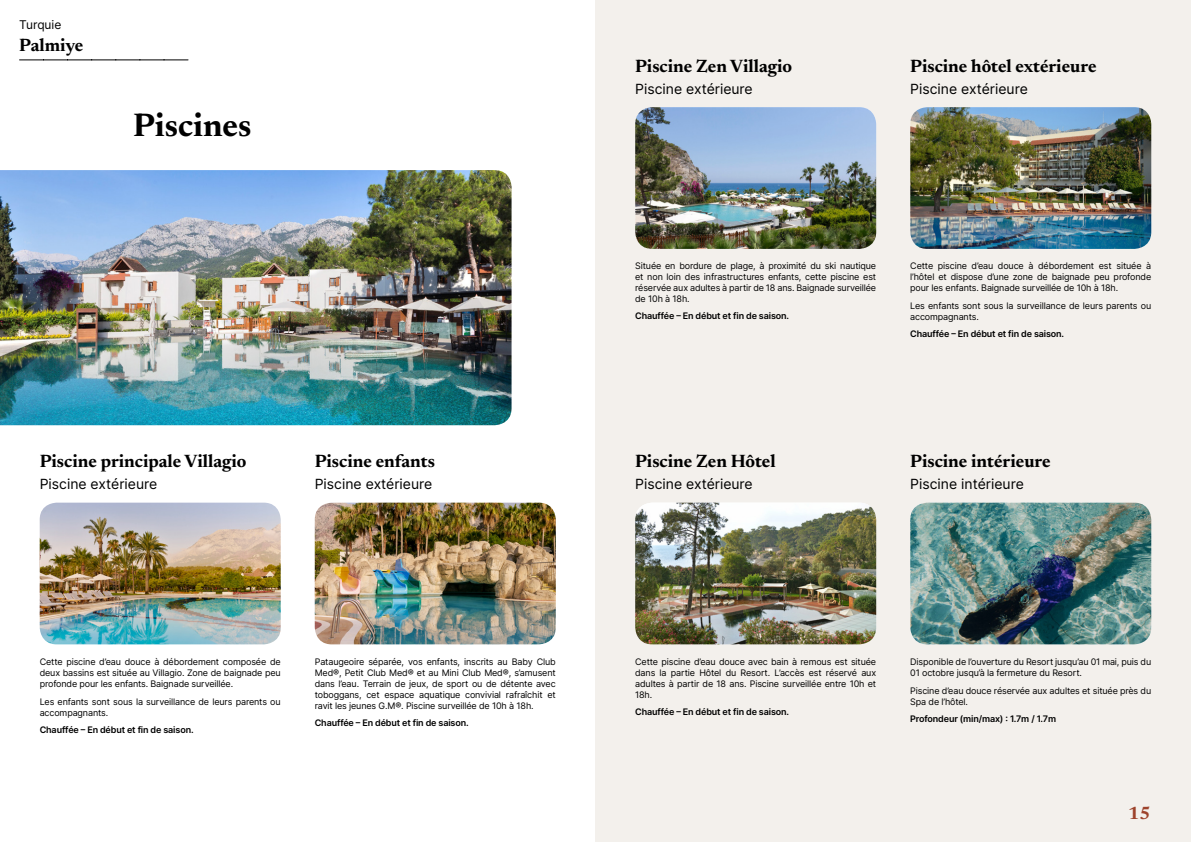
<style>
.page{position:relative;width:1191px;height:842px;background:#fff}
.page>*{position:absolute;margin:0;border:0;box-sizing:border-box;transform-origin:0 0}
.t1{font:700 33px "Newsreader 24 pt";color:#000}
.t2{font:700 18px "Newsreader 24 pt";color:#000}
.t3{font:700 18px "Newsreader 24 pt";color:#9d432c}
.t4{font:14px "Inter";color:#000}
.t5{font:12px "Inter";color:#000}
.t6{font:9px/11px "Inter";letter-spacing:-.015em;color:#000;text-align:justify}
.t7{font:600 9px "Inter";letter-spacing:-.015em;color:#000}
</style>
<div class="page">
<div style="left:595px;top:0;width:596px;height:842px;background:#f3f0ec"></div>
<img style="left:0;top:170px;width:511px;height:255px">
<img style="left:40px;top:503px;width:241px;height:141px">
<img style="left:315px;top:503px;width:241px;height:141px">
<img style="left:635px;top:107px;width:241px;height:142px">
<img style="left:910px;top:107px;width:241px;height:142px">
<img style="left:635px;top:503px;width:241px;height:141px">
<img style="left:910px;top:503px;width:241px;height:141px">
<svg style="left:20px;top:60px;width:168px;height:1px"></svg>
<h3 class="t5" style="left:19px;top:15px;width:44px">Turquie</h3>
<h2 class="t2" style="left:19px;top:32px;width:66px">Palmiye</h2>
<h1 class="t1" style="left:133px;top:101px;width:120px">Piscines</h1>
<h2 class="t2" style="left:40px;top:448px;width:208px">Piscine principale Villagio</h2>
<h3 class="t4" style="left:40px;top:474px;width:119px">Piscine extérieure</h3>
<h2 class="t2" style="left:315px;top:448px;width:122px">Piscine enfants</h2>
<h3 class="t4" style="left:315px;top:474px;width:119px">Piscine extérieure</h3>
<p class="t6" style="left:40px;top:656px;width:242px">Cette piscine d’eau douce à débordement composée de deux bassins est située au Villagio. Zone de baignade peu profonde pour les enfants. Baignade surveillée.</p>
<p class="t6" style="left:40px;top:696px;width:242px">Les enfants sont sous la surveillance de leurs parents ou accompagnants.</p>
<p class="t7" style="left:40px;top:723px;width:155px">Chauffée – En début et fin de saison.</p>
<p class="t6" style="left:315px;top:656px;width:242px">Pataugeoire séparée, vos enfants, inscrits au Baby Club Med®, Petit Club Med® et au Mini Club Med®, s’amusent dans l’eau. Terrain de jeux, de sport ou de détente avec toboggans, cet espace aquatique convivial rafraîchit et ravit les jeunes G.M®. Piscine surveillée de 10h à 18h.</p>
<p class="t7" style="left:315px;top:716px;width:155px">Chauffée – En début et fin de saison.</p>
<h2 class="t2" style="left:635px;top:53px;width:158px">Piscine Zen Villagio</h2>
<h3 class="t4" style="left:635px;top:78px;width:119px">Piscine extérieure</h3>
<h2 class="t2" style="left:910px;top:53px;width:188px">Piscine hôtel extérieure</h2>
<h3 class="t4" style="left:910px;top:78px;width:119px">Piscine extérieure</h3>
<p class="t6" style="left:635px;top:260px;width:242px">Située en bordure de plage, à proximité du ski nautique et non loin des infrastructures enfants, cette piscine est réservée aux adultes à partir de 18 ans. Baignade surveillée de 10h à 18h.</p>
<p class="t7" style="left:635px;top:309px;width:155px">Chauffée – En début et fin de saison.</p>
<p class="t6" style="left:910px;top:260px;width:242px">Cette piscine d’eau douce à débordement est située à l’hôtel et dispose d’une zone de baignade peu profonde pour les enfants. Baignade surveillée de 10h à 18h.</p>
<p class="t6" style="left:910px;top:300px;width:242px">Les enfants sont sous la surveillance de leurs parents ou accompagnants.</p>
<p class="t7" style="left:910px;top:328px;width:155px">Chauffée – En début et fin de saison.</p>
<h2 class="t2" style="left:635px;top:448px;width:142px">Piscine Zen Hôtel</h2>
<h3 class="t4" style="left:635px;top:474px;width:119px">Piscine extérieure</h3>
<h2 class="t2" style="left:910px;top:448px;width:142px">Piscine intérieure</h2>
<h3 class="t4" style="left:910px;top:474px;width:115px">Piscine intérieure</h3>
<p class="t6" style="left:635px;top:656px;width:242px">Cette piscine d’eau douce avec bain à remous est située dans la partie Hôtel du Resort. L’accès est réservé aux adultes à partir de 18 ans. Piscine surveillée entre 10h et 18h.</p>
<p class="t7" style="left:635px;top:705px;width:155px">Chauffée – En début et fin de saison.</p>
<p class="t6" style="left:910px;top:656px;width:242px">Disponible de l’ouverture du Resort jusqu’au 01 mai, puis du<br>01 octobre jusqu’à la fermeture du Resort.</p>
<p class="t6" style="left:910px;top:685px;width:242px">Piscine d’eau douce réservée aux adultes et située près du<br>Spa de l’hôtel.</p>
<p class="t7" style="left:910px;top:712px;width:147px">Profondeur (min/max) : 1.7m / 1.7m</p>
<h2 class="t3" style="left:1128px;top:800px;width:24px">15</h2>
</div>
